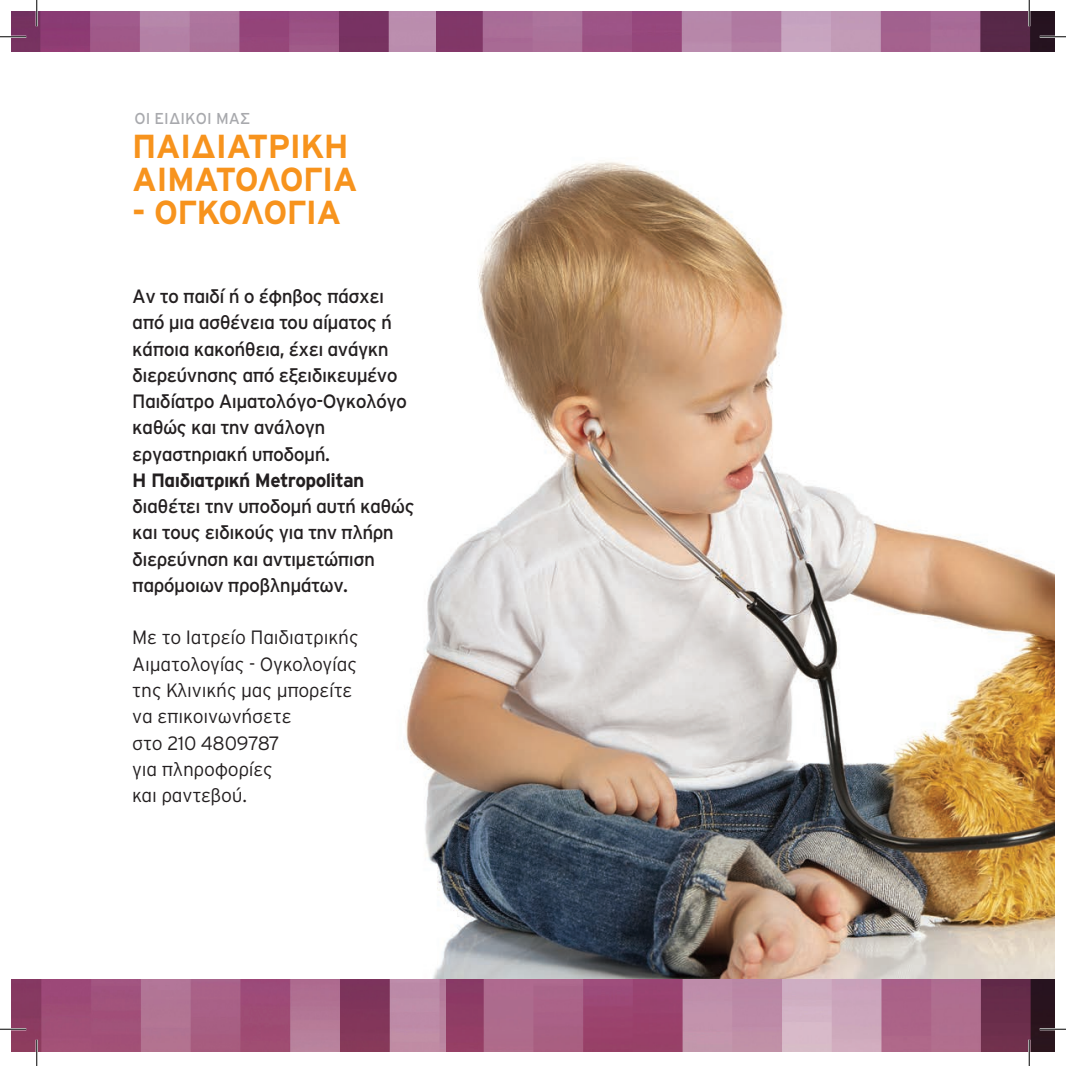
<style>
.page{position:relative;width:1066px;height:1066px;background:#fff}
.page>*{position:absolute;margin:0;border:0;box-sizing:border-box;transform-origin:0 0}
.t1{font:700 33.25px/33.2px "Interstate GR";letter-spacing:-.02em;color:#f7931d}
.t2{font:19.25px/26.2px "Interstate GR";letter-spacing:-.03em;color:#231f20}
.t3{font:300 19.25px/26.2px "Interstate GR";letter-spacing:-.01em;color:#231f20}
.t4{font:700 19.25px "Interstate GR";letter-spacing:-.03em;color:#231f20}
.t5{font:15.75px "Interstate GR";color:#a8a9ad}
</style>
<div class="page">
<img style="left:405px;top:162px;width:649px;height:817px">
<img style="left:445px;top:979px;width:609px;height:72px">
<img style="left:12px;top:979px;width:433px;height:72px">
<img style="left:436px;top:12px;width:618px;height:40px">
<img style="left:12px;top:12px;width:424px;height:40px">
<hr style="left:0;top:36px;width:26px;height:2px;background:#fff">
<hr style="left:1039px;top:36px;width:27px;height:2px;background:#fff">
<hr style="left:0;top:1028px;width:26px;height:2px;background:#fff">
<hr style="left:1039px;top:1028px;width:27px;height:2px;background:#fff">
<hr style="left:36px;top:0;width:2px;height:26px;background:#fff">
<hr style="left:36px;top:1039px;width:2px;height:27px;background:#fff">
<hr style="left:1028px;top:0;width:2px;height:26px;background:#fff">
<hr style="left:1028px;top:1039px;width:2px;height:27px;background:#fff">
<svg style="left:0;top:36px;width:26px;height:1px"></svg>
<svg style="left:1039px;top:36px;width:27px;height:1px"></svg>
<svg style="left:0;top:1029px;width:26px;height:1px"></svg>
<svg style="left:1039px;top:1029px;width:27px;height:1px"></svg>
<svg style="left:36px;top:0;width:1px;height:26px"></svg>
<svg style="left:36px;top:1039px;width:1px;height:27px"></svg>
<svg style="left:1029px;top:0;width:1px;height:26px"></svg>
<svg style="left:1029px;top:1039px;width:1px;height:27px"></svg>
<p class="t5" style="left:134px;top:110px;width:117px">ΟΙ ΕΙΔΙΚΟΊ ΜΑΣ</p>
<h1 class="t1" style="left:132px;top:129px;width:227px">ΠΑΙΔΙΑΤΡΙΚΉ<br>ΑΙΜΑΤΟΛΟΓΊΑ</h1>
<h1 class="t1" style="left:132px;top:196px;width:211px">- ΟΓΚΟΛΟΓΊΑ</h1>
<p class="t2" style="left:132px;top:283px;width:276px">Αν το παιδί ή ο έφηβος πάσχει από μια ασθένεια του αίματος ή κάποια κακοήθεια, έχει ανάγκη διερεύνησης από εξειδικευμένο<br>Παιδίατρο Αιματολόγο-Ογκολόγο καθώς και την ανάλογη εργαστηριακή υποδομή.</p>
<p class="t4" style="left:132px;top:469px;width:234px">Η Παιδιατρική Metropolitan</p>
<p class="t2" style="left:132px;top:493px;width:284px">διαθέτει την υποδομή αυτή καθώς και τους ειδικούς για την πλήρη διερεύνηση και αντιμετώπιση παρόμοιων προβλημάτων.</p>
<p class="t3" style="left:132px;top:624px;width:228px">Με το Ιατρείο Παιδιατρικής<br>Αιματολογίας - Ογκολογίας της Κλινικής μας μπορείτε να επικοινωνήσετε<br>στο 210 4809787<br>για πληροφορίες<br>και ραντεβού.</p>
</div>
